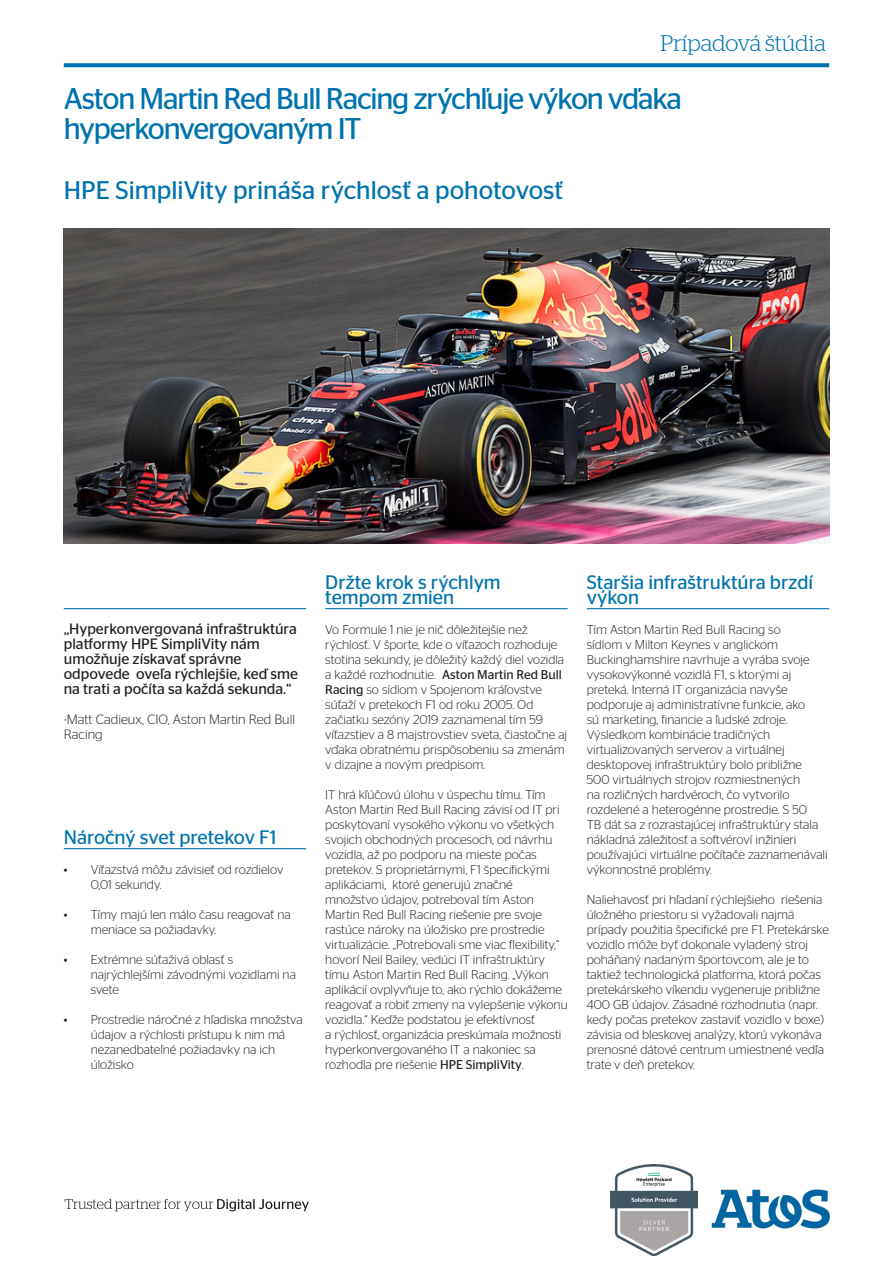
<style>
.page{position:relative;width:893px;height:1263px;background:#fff}
.page>*{position:absolute;margin:0;border:0;box-sizing:border-box;transform-origin:0 0}
.Quote___Name{font:30px/30px "Stag Sans";letter-spacing:-.04em;color:#0073ae}
.Quote___Name-2{font:25.5px "Stag Sans";color:#0073ae}
.Quote___Inside_Body{font:300 22.5px "Stag";letter-spacing:-.005em;color:#0073ae}
.Chapter_Title___Succ{font:19.5px/15px "Stag Sans";color:#0073ae}
.Body_Copy{font:15px/15px "Stag Sans";color:#231f20}
.Body_Copy-2{font:300 13.5px/15px "Stag Sans";color:#231f20}
.Body_Copy-3{font:300 12.75px/15px "Stag Sans";color:#231f20}
.s1{font-weight:400}
</style>
<div class="page">
<hr style="left:325px;top:608px;width:243px;height:1px;background:#0073ae">
<img style="left:64px;top:229px;width:765px;height:315px">
<hr style="left:64px;top:608px;width:242px;height:1px;background:#0073ae">
<hr style="left:587px;top:608px;width:242px;height:1px;background:#0073ae">
<hr style="left:64px;top:848px;width:242px;height:1px;background:#0073ae">
<img style="left:611px;top:1165px;width:86px;height:90px">
<img style="left:711px;top:1189px;width:118px;height:40px">
<svg style="left:65px;top:1199px;width:244px;height:12px"></svg>
<svg style="left:64px;top:63px;width:765px;height:4px;background:#0c7ab2"></svg>
<p class="Quote___Inside_Body" style="left:660px;top:31px;width:167px">Prípadová štúdia</p>
<p class="Quote___Name" style="left:64px;top:83px;width:620px">Aston Martin Red Bull Racing zrýchľuje výkon vďaka hyperkonvergovaným IT</p>
<p class="Quote___Name-2" style="left:64px;top:175px;width:501px">HPE SimpliVity prináša rýchlosť a pohotovosť</p>
<p class="Body_Copy" style="left:64px;top:621px;width:236px">„Hyperkonvergovaná infraštruktúra platformy HPE SimpliVity nám umožňuje získavať správne odpovede oveľa rýchlejšie, keď sme na trati a počíta sa každá sekunda.“</p>
<p class="Body_Copy-2" style="left:64px;top:711px;width:233px">-Matt Cadieux, CIO, Aston Martin Red Bull<br>Racing</p>
<p class="Chapter_Title___Succ" style="left:64px;top:829px;width:214px">Náročný svet pretekov F1</p>
<p class="Body_Copy-3" style="left:91px;top:862px;width:194px;text-indent:-27px">• Víťazstvá môžu závisieť od rozdielov<br>0,01 sekundy.</p>
<p class="Body_Copy-3" style="left:91px;top:907px;width:201px;text-indent:-27px">• Tímy majú len málo času reagovať na meniace sa požiadavky.</p>
<p class="Body_Copy-3" style="left:91px;top:952px;width:207px;text-indent:-27px">• Extrémne súťaživá oblasť s najrýchlejšími závodnými vozidlami na svete</p>
<p class="Body_Copy-3" style="left:91px;top:1012px;width:213px;text-indent:-27px">• Prostredie náročné z hľadiska množstva údajov a rýchlosti prístupu k nim má nezanedbateľné požiadavky na ich úložisko</p>
<p class="Chapter_Title___Succ" style="left:325px;top:574px;width:177px">Držte krok s rýchlym tempom zmien</p>
<p class="Body_Copy-3" style="left:325px;top:622px;width:243px">Vo Formule 1 nie je nič dôležitejšie než rýchlosť. V športe, kde o víťazoch rozhoduje stotina sekundy, je dôležitý každý diel vozidla a každé rozhodnutie. <span class="s1">Aston Martin Red Bull Racing</span> so sídlom v Spojenom kráľovstve súťaží v pretekoch F1 od roku 2005. Od začiatku sezóny 2019 zaznamenal tím 59 víťazstiev a 8 majstrovstiev sveta, čiastočne aj vďaka obratnému prispôsobeniu sa zmenám v dizajne a novým predpisom.</p>
<p class="Body_Copy-3" style="left:325px;top:787px;width:244px">IT hrá kľúčovú úlohu v úspechu tímu. Tím Aston Martin Red Bull Racing závisí od IT pri poskytovaní vysokého výkonu vo všetkých svojich obchodných procesoch, od návrhu vozidla, až po podporu na mieste počas pretekov. S proprietárnymi, F1 špecifickými aplikáciami, ktoré generujú značné množstvo údajov, potreboval tím Aston Martin Red Bull Racing riešenie pre svoje rastúce nároky na úložisko pre prostredie virtualizácie. „Potrebovali sme viac flexibility,“ hovorí Neil Bailey, vedúci IT infraštruktúry tímu Aston Martin Red Bull Racing. „Výkon aplikácií ovplyvňuje to, ako rýchlo dokážeme reagovať a robiť zmeny na vylepšenie výkonu vozidla.“ Keďže podstatou je efektívnosť<br>a rýchlosť, organizácia preskúmala možnosti hyperkonvergovaného IT a nakoniec sa rozhodla pre riešenie <span class="s1">HPE SimpliVity</span>.</p>
<p class="Chapter_Title___Succ" style="left:587px;top:574px;width:228px">Staršia infraštruktúra brzdí výkon</p>
<p class="Body_Copy-3" style="left:587px;top:622px;width:242px">Tím Aston Martin Red Bull Racing so<br>sídlom v Milton Keynes v anglickom Buckinghamshire navrhuje a vyrába svoje vysokovýkonné vozidlá F1, s ktorými aj preteká. Interná IT organizácia navyše podporuje aj administratívne funkcie, ako<br>sú marketing, financie a ľudské zdroje.<br>Výsledkom kombinácie tradičných virtualizovaných serverov a virtuálnej desktopovej infraštruktúry bolo približne 500 virtuálnych strojov rozmiestnených<br>na rozličných hardvéroch, čo vytvorilo rozdelené a heterogénne prostredie. S 50<br>TB dát sa z rozrastajúcej infraštruktúry stala nákladná záležitosť a softvéroví inžinieri používajúci virtuálne počítače zaznamenávali výkonnostné problémy.</p>
<p class="Body_Copy-3" style="left:587px;top:892px;width:244px">Naliehavosť pri hľadaní rýchlejšieho riešenia úložného priestoru si vyžadovali najmä prípady použitia špecifické pre F1. Pretekárske vozidlo môže byť dokonale vyladený stroj poháňaný nadaným športovcom, ale je to taktiež technologická platforma, ktorá počas pretekárskeho víkendu vygeneruje približne 400 GB údajov. Zásadné rozhodnutia (napr. kedy počas pretekov zastaviť vozidlo v boxe) závisia od bleskovej analýzy, ktorú vykonáva prenosné dátové centrum umiestnené vedľa trate v deň pretekov.</p>
</div>
